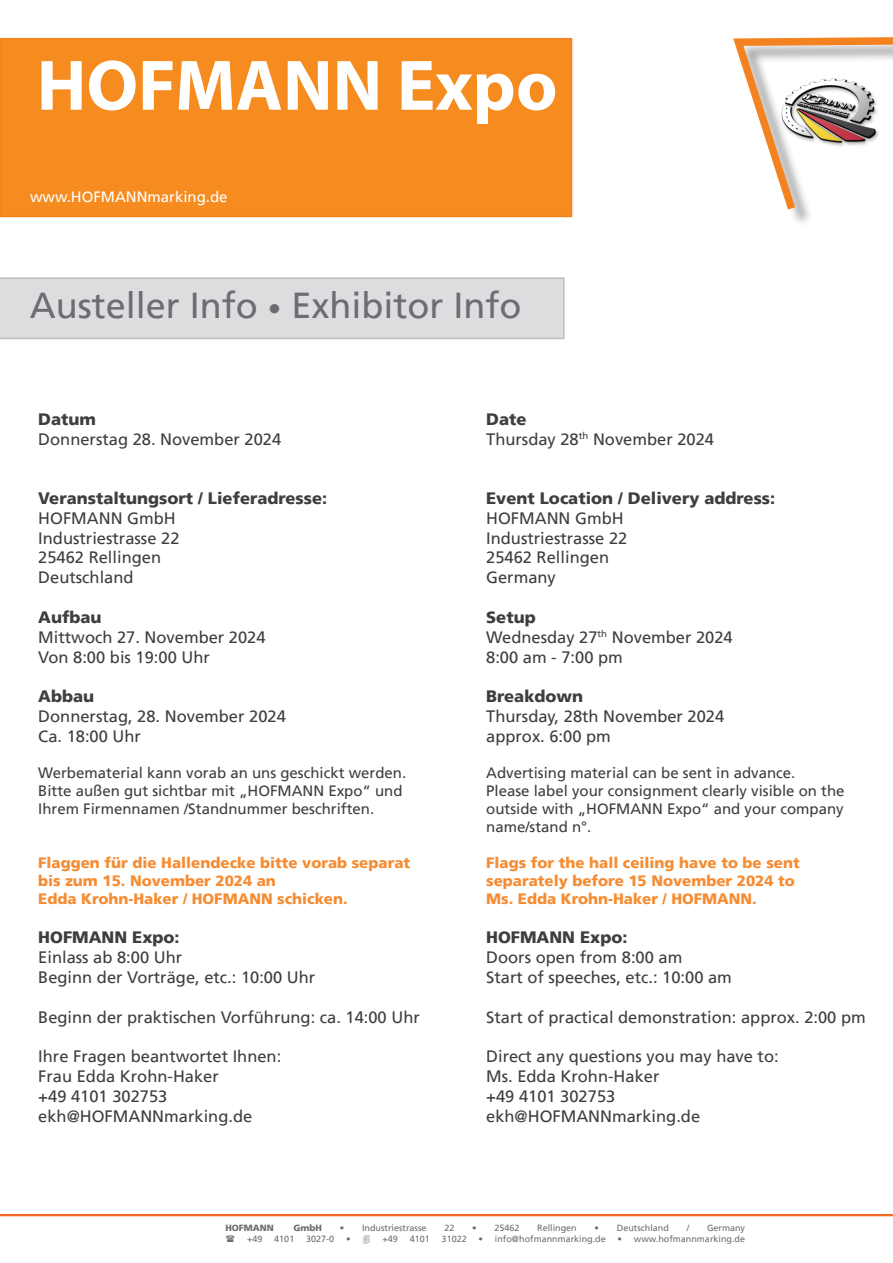
<style>
.page{position:relative;width:893px;height:1263px;background:#fff}
.page>*{position:absolute;margin:0;border:0;box-sizing:border-box;transform-origin:0 0}
.Titel{font:700 72px "Myriad Pro";color:#fff}
.t1{font:36px "Frutiger";color:#6c6d70}
.t2{font:16.5px/19.8px "Frutiger";color:#3e3e3f}
.t3{font:900 16.5px "Frutiger";color:#3e3e3f}
.t4{font:15px/18px "Frutiger";color:#3e3e3f;text-align:justify}
.t5{font:900 15px/18px "Frutiger";color:#f68c32}
.t6{font:15px "Frutiger";color:#fff}
.t7{font:9px "Frutiger";color:#6c6d70}
.t8{font:900 9px "Frutiger";color:#6c6d70}
.s1{font-weight:900;font-size:27px}
</style>
<div class="page">
<div style="left:0;top:39px;width:893px;height:188px;background:#231f20;opacity:.4"></div>
<svg style="left:0;top:37px;width:893px;height:177px"></svg>
<div style="left:0;top:277px;width:564px;height:62px;background:#dcdddf"></div>
<div style="left:781px;top:78px;width:100px;height:70px;background:#231f20;opacity:.36"></div>
<img style="left:780px;top:76px;width:96px;height:68px">
<hr style="left:0;top:1214px;width:893px;height:2px;background:#f36821">
<p class="Titel" style="left:37px;top:38px;width:522px">HOFMANN Expo</p>
<p class="t6" style="left:30px;top:188px;width:199px">www.HOFMANNmarking.de</p>
<p class="t1" style="left:30px;top:285px;width:493px">Austeller Info <span class="s1">•</span> Exhibitor Info</p>
<p class="t3" style="left:38px;top:409px;width:59px">Datum</p>
<p class="t2" style="left:38px;top:429px;width:244px">Donnerstag 28. November 2024</p>
<p class="t3" style="left:38px;top:488px;width:290px">Veranstaltungsort / Lieferadresse:</p>
<p class="t2" style="left:38px;top:508px;width:139px">HOFMANN GmbH</p>
<p class="t2" style="left:38px;top:528px;width:143px">Industriestrasse 22</p>
<p class="t2" style="left:38px;top:548px;width:124px">25462 Rellingen<br>Deutschland</p>
<p class="t3" style="left:38px;top:607px;width:65px">Aufbau</p>
<p class="t2" style="left:38px;top:627px;width:229px">Mittwoch 27. November 2024</p>
<p class="t2" style="left:38px;top:647px;width:173px">Von 8:00 bis 19:00 Uhr</p>
<p class="t3" style="left:38px;top:686px;width:57px">Abbau</p>
<p class="t2" style="left:38px;top:706px;width:249px">Donnerstag, 28. November 2024<br>Ca. 18:00 Uhr</p>
<p class="t4" style="left:38px;top:763px;width:369px;text-align:left">Werbematerial kann vorab an uns geschickt werden.<br>Bitte außen gut sichtbar mit „HOFMANN Expo“ und<br>Ihrem Firmennamen /Standnummer beschriften.</p>
<p class="t5" style="left:38px;top:853px;width:373px">Flaggen für die Hallendecke bitte vorab separat</p>
<p class="t5" style="left:38px;top:871px;width:311px">bis zum 15. November 2024 an<br>Edda Krohn-Haker / HOFMANN schicken.</p>
<p class="t3" style="left:38px;top:927px;width:143px">HOFMANN Expo:</p>
<p class="t2" style="left:38px;top:947px;width:145px">Einlass ab 8:00 Uhr</p>
<p class="t2" style="left:38px;top:967px;width:279px">Beginn der Vorträge, etc.: 10:00 Uhr</p>
<p class="t2" style="left:38px;top:1007px;width:383px">Beginn der praktischen Vorführung: ca. 14:00 Uhr</p>
<p class="t2" style="left:38px;top:1046px;width:244px">Ihre Fragen beantwortet Ihnen:<br>Frau Edda Krohn-Haker</p>
<p class="t2" style="left:38px;top:1086px;width:215px">+49 4101 302753 ekh@HOFMANNmarking.de</p>
<p class="t3" style="left:486px;top:409px;width:42px">Date</p>
<p class="t2" style="left:486px;top:429px;width:229px">Thursday 28<sup>th</sup> November 2024</p>
<p class="t3" style="left:486px;top:488px;width:291px">Event Location / Delivery address:</p>
<p class="t2" style="left:486px;top:508px;width:139px">HOFMANN GmbH</p>
<p class="t2" style="left:486px;top:528px;width:143px">Industriestrasse 22</p>
<p class="t2" style="left:486px;top:548px;width:124px">25462 Rellingen<br>Germany</p>
<p class="t3" style="left:486px;top:607px;width:51px">Setup</p>
<p class="t2" style="left:486px;top:627px;width:248px">Wednesday 27<sup>th</sup> November 2024</p>
<p class="t2" style="left:486px;top:647px;width:138px">8:00 am - 7:00 pm</p>
<p class="t3" style="left:486px;top:686px;width:98px">Breakdown</p>
<p class="t2" style="left:486px;top:706px;width:240px">Thursday, 28th November 2024 approx. 6:00 pm</p>
<p class="t4" style="left:486px;top:763px;width:311px">Advertising material can be sent in advance.</p>
<p class="t4" style="left:486px;top:781px;width:360px">Please label your consignment clearly visible on the outside with „HOFMANN Expo“ and your company name/stand n°.</p>
<p class="t5" style="left:486px;top:853px;width:315px">Flags for the hall ceiling have to be sent separately before 15 November 2024 to<br>Ms. Edda Krohn-Haker / HOFMANN.</p>
<p class="t3" style="left:486px;top:927px;width:143px">HOFMANN Expo:</p>
<p class="t2" style="left:486px;top:947px;width:198px">Doors open from 8:00 am</p>
<p class="t2" style="left:486px;top:967px;width:247px">Start of speeches, etc.: 10:00 am</p>
<p class="t2" style="left:486px;top:1007px;width:381px">Start of practical demonstration: approx. 2:00 pm</p>
<p class="t2" style="left:486px;top:1046px;width:294px">Direct any questions you may have to:<br>Ms. Edda Krohn-Haker</p>
<p class="t2" style="left:486px;top:1086px;width:131px">+49 4101 302753</p>
<p class="t2" style="left:486px;top:1106px;width:215px">ekh@HOFMANNmarking.de</p>
<p class="t8" style="left:225px;top:1223px;width:50px">HOFMANN</p>
<p class="t8" style="left:293px;top:1223px;width:30px">GmbH</p>
<p class="t7" style="left:340px;top:1223px;width:88px">• Industriestrasse</p>
<p class="t7" style="left:444px;top:1223px;width:12px">22</p>
<p class="t7" style="left:472px;top:1223px;width:49px">• 25462</p>
<p class="t7" style="left:537px;top:1223px;width:41px">Rellingen</p>
<p class="t7" style="left:595px;top:1223px;width:76px">• Deutschland</p>
<p class="t7" style="left:687px;top:1223px;width:4px">/</p>
<p class="t7" style="left:707px;top:1223px;width:40px">Germany</p>
<p class="t7" style="left:247px;top:1234px;width:17px">+49</p>
<p class="t7" style="left:274px;top:1234px;width:22px">4101</p>
<p class="t7" style="left:306px;top:1234px;width:30px">3027-0</p>
<p class="t7" style="left:346px;top:1234px;width:26px">• ✔</p>
<p class="t7" style="left:382px;top:1234px;width:17px">+49</p>
<p class="t7" style="left:410px;top:1234px;width:22px">4101</p>
<p class="t7" style="left:442px;top:1234px;width:27px">31022</p>
<p class="t7" style="left:479px;top:1234px;width:129px">• info@hofmannmarking.de</p>
<p class="t7" style="left:618px;top:1234px;width:129px">• www.hofmannmarking.de</p>
</div>
